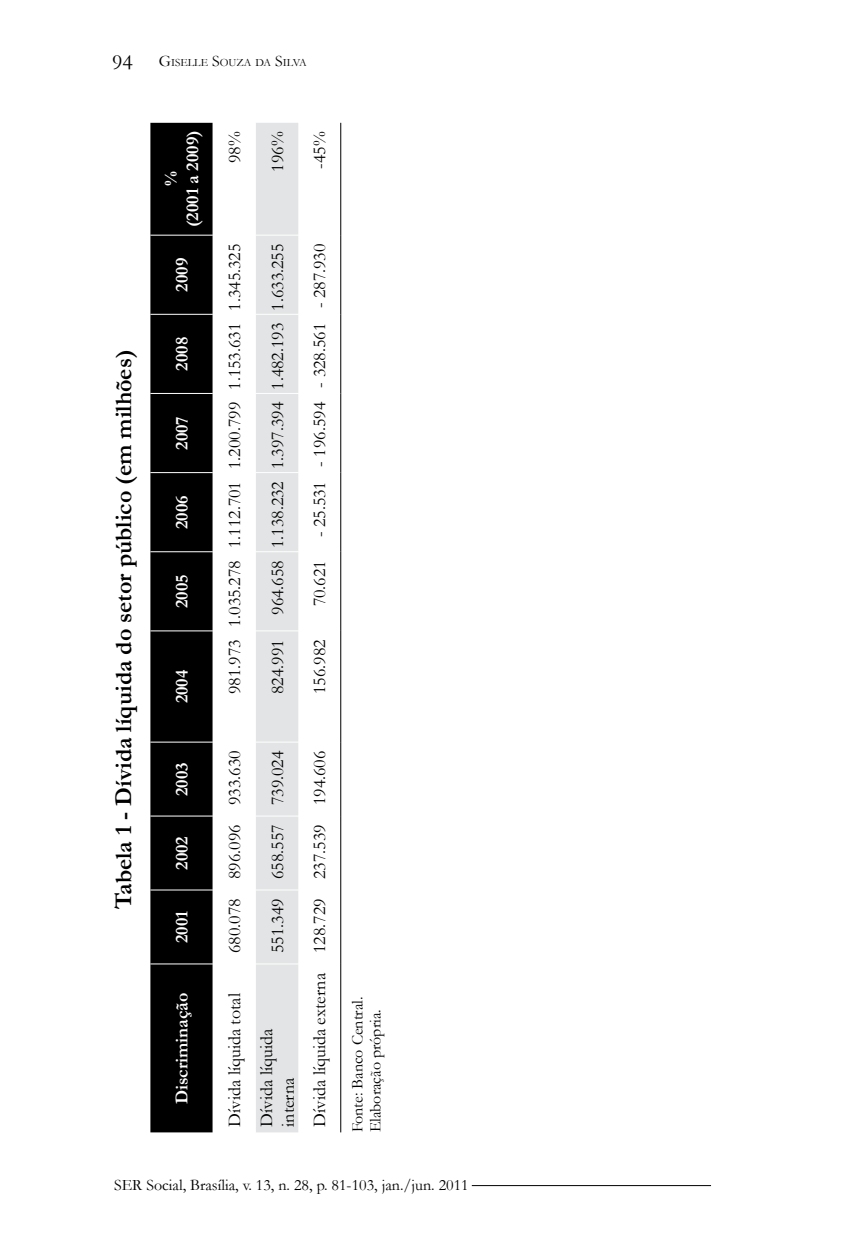
<style>
.page{position:relative;width:851px;height:1248px;background:#fff}
.page>*{position:absolute;margin:0;border:0;box-sizing:border-box;transform-origin:0 0}
.t1{font:700 24px "Garamond";color:#000}
.t2{font:18px/21.6px "Garamond";color:#000}
.t3{font:700 18px/21.6px "Garamond";color:#fff;text-align:center}
.t4{font:16px/18px "Garamond";color:#000}
.t5{font:11.2px "Garamond";color:#000}
.s1{font-size:22px}
.s2{font-size:16px}
</style>
<div class="page">
<hr style="left:471px;top:1184px;width:240px;height:1px;background:#000">
<div style="left:150px;top:123px;width:62px;height:1009px;background:#000"></div>
<div style="left:256px;top:123px;width:42px;height:1009px;background:#e3e4e5"></div>
<hr style="left:150px;top:963px;width:62px;height:1px;background:#fff">
<hr style="left:150px;top:889px;width:62px;height:1px;background:#fff">
<hr style="left:150px;top:815px;width:62px;height:1px;background:#fff">
<hr style="left:150px;top:741px;width:62px;height:1px;background:#fff">
<hr style="left:150px;top:630px;width:62px;height:1px;background:#fff">
<hr style="left:150px;top:551px;width:62px;height:1px;background:#fff">
<hr style="left:150px;top:472px;width:62px;height:1px;background:#fff">
<hr style="left:150px;top:393px;width:62px;height:1px;background:#fff">
<hr style="left:150px;top:314px;width:62px;height:1px;background:#fff">
<hr style="left:150px;top:235px;width:62px;height:1px;background:#fff">
<hr style="left:256px;top:963px;width:42px;height:1px;background:#fff">
<hr style="left:256px;top:889px;width:42px;height:1px;background:#fff">
<hr style="left:256px;top:815px;width:42px;height:1px;background:#fff">
<hr style="left:256px;top:741px;width:42px;height:1px;background:#fff">
<hr style="left:256px;top:630px;width:42px;height:1px;background:#fff">
<hr style="left:256px;top:551px;width:42px;height:1px;background:#fff">
<hr style="left:256px;top:472px;width:42px;height:1px;background:#fff">
<hr style="left:256px;top:393px;width:42px;height:1px;background:#fff">
<hr style="left:256px;top:314px;width:42px;height:1px;background:#fff">
<hr style="left:256px;top:235px;width:42px;height:1px;background:#fff">
<hr style="left:340px;top:963px;width:1px;height:169px;background:#000">
<hr style="left:340px;top:889px;width:1px;height:74px;background:#000">
<hr style="left:340px;top:816px;width:1px;height:73px;background:#000">
<hr style="left:340px;top:742px;width:1px;height:74px;background:#000">
<hr style="left:340px;top:631px;width:1px;height:111px;background:#000">
<hr style="left:340px;top:551px;width:1px;height:80px;background:#000">
<hr style="left:340px;top:472px;width:1px;height:79px;background:#000">
<hr style="left:340px;top:393px;width:1px;height:79px;background:#000">
<hr style="left:340px;top:314px;width:1px;height:79px;background:#000">
<hr style="left:340px;top:235px;width:1px;height:79px;background:#000">
<hr style="left:340px;top:123px;width:1px;height:112px;background:#000">
<p class="t5" style="left:112px;top:55px;width:196px"><span class="s1">94</span> <span class="s2">G</span>ISELLE <span class="s2">S</span>OUZA DA <span class="s2">S</span>ILVA</p>
<h1 class="t1" style="left:107px;top:908px;width:560px;rotate:-90deg">Tabela 1 - Dívida líquida do setor público (em milhões)</h1>
<p class="t3" style="left:160px;top:227px;width:98px;rotate:-90deg">%<br>(2001 a 2009)</p>
<p class="t3" style="left:171px;top:291px;width:35px;rotate:-90deg">2009</p>
<p class="t3" style="left:171px;top:371px;width:35px;rotate:-90deg">2008</p>
<p class="t3" style="left:171px;top:450px;width:35px;rotate:-90deg">2007</p>
<p class="t3" style="left:171px;top:529px;width:35px;rotate:-90deg">2006</p>
<p class="t3" style="left:171px;top:608px;width:35px;rotate:-90deg">2005</p>
<p class="t3" style="left:171px;top:703px;width:35px;rotate:-90deg">2004</p>
<p class="t3" style="left:171px;top:795px;width:35px;rotate:-90deg">2003</p>
<p class="t3" style="left:171px;top:869px;width:35px;rotate:-90deg">2002</p>
<p class="t3" style="left:171px;top:943px;width:34px;rotate:-90deg">2001</p>
<p class="t3" style="left:171px;top:1104px;width:113px;rotate:-90deg">Discriminação</p>
<p class="t2" style="left:223px;top:163px;width:33px;rotate:-90deg">98%</p>
<p class="t2" style="left:266px;top:171px;width:42px;rotate:-90deg">196%</p>
<p class="t2" style="left:308px;top:169px;width:39px;rotate:-90deg">-45%</p>
<p class="t2" style="left:223px;top:694px;width:452px;rotate:-90deg">981.973 1.035.278 1.112.701 1.200.799 1.153.631 1.345.325</p>
<p class="t2" style="left:266px;top:615px;width:372px;rotate:-90deg">964.658 1.138.232 1.397.394 1.482.193 1.633.255</p>
<p class="t2" style="left:266px;top:694px;width:56px;rotate:-90deg">824.991</p>
<p class="t2" style="left:308px;top:537px;width:295px;rotate:-90deg">- 25.531 - 196.594 - 328.561 - 287.930</p>
<p class="t2" style="left:308px;top:606px;width:48px;rotate:-90deg">70.621</p>
<p class="t2" style="left:308px;top:694px;width:56px;rotate:-90deg">156.982</p>
<p class="t2" style="left:223px;top:953px;width:204px;rotate:-90deg">680.078 896.096 933.630</p>
<p class="t2" style="left:266px;top:953px;width:204px;rotate:-90deg">551.349 658.557 739.024</p>
<p class="t2" style="left:223px;top:1126px;width:135px;rotate:-90deg">Dívida líquida total</p>
<p class="t2" style="left:255px;top:1126px;width:99px;rotate:-90deg">Dívida líquida interna</p>
<p class="t2" style="left:308px;top:1126px;width:377px;rotate:-90deg">Dívida líquida externa 128.729 237.539 194.606</p>
<p class="t4" style="left:348px;top:1132px;width:137px;rotate:-90deg">Fonte: Banco Central.<br>Elaboração própria.</p>
<p class="t4" style="left:114px;top:1175px;width:356px">SER Social, Brasília, v. 13, n. 28, p. 81-103, jan./jun. 2011</p>
</div>
